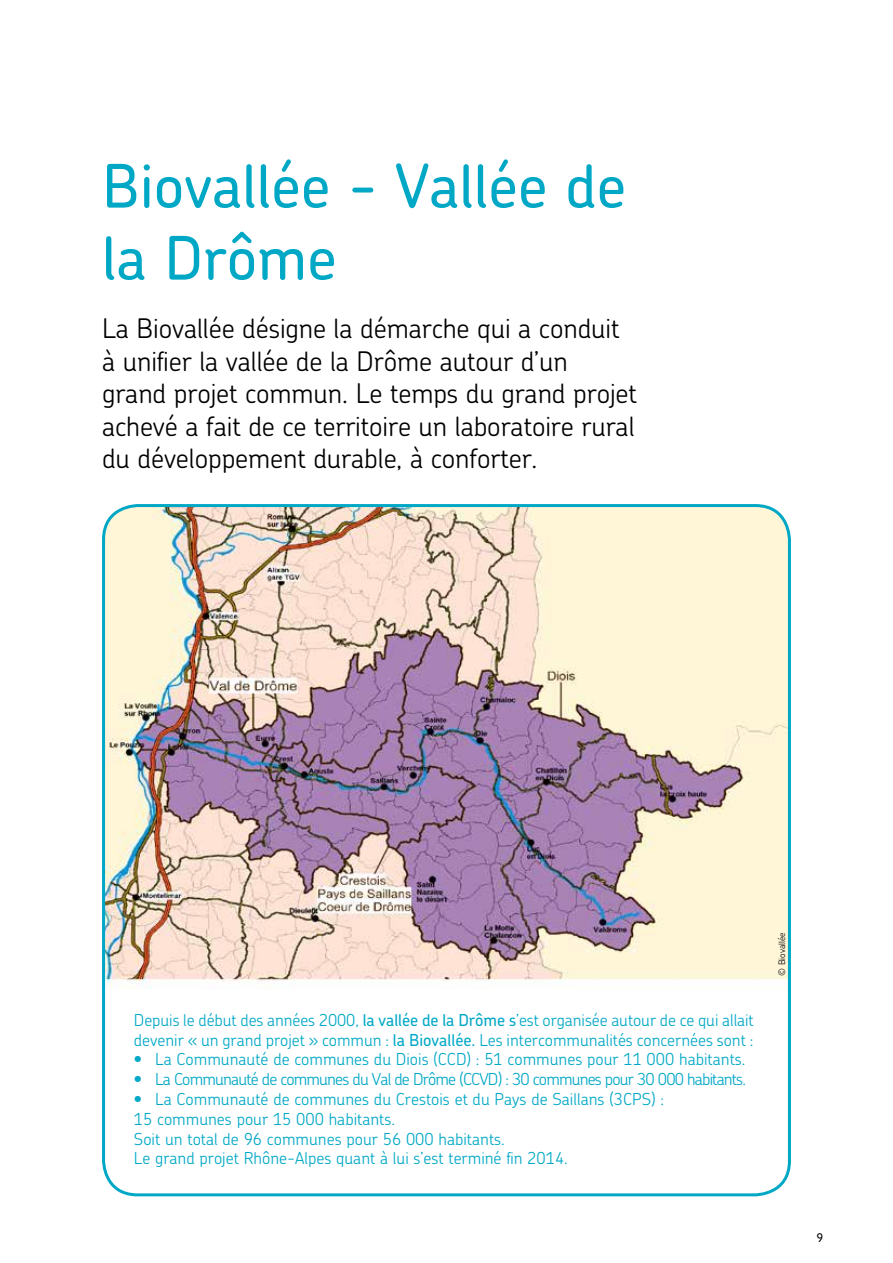
<style>
.page{position:relative;width:893px;height:1263px;background:#fff}
.page>*{position:absolute;margin:0;border:0;box-sizing:border-box;transform-origin:0 0}
.t1{font:500 60px/72px "Chevin";color:#00a8c6}
.t2{font:300 27px/32.4px "Chevin";letter-spacing:-.005em;color:#000}
.t3{font:300 16.5px/19.8px "Chevin";color:#00a8c6}
.t4{font:300 16.5px "Chevin";letter-spacing:-.05em;color:#00a8c6}
.t5{font:500 12px "Chevin";color:#000}
.t6{font:300 9px "Chevin";color:#000}
.s1{font-weight:500}
.s2{font-size:18px}
</style>
<div class="page">
<img style="left:104px;top:506px;width:683px;height:482px">
<div style="left:102px;top:504px;width:689px;height:692px;border:3px solid #00a8c6;border-radius:34px"></div>
<h1 class="t1" style="left:102px;top:149px;width:526px">Biovallée - Vallée de la Drôme</h1>
<h2 class="t2" style="left:102px;top:312px;width:536px">La Biovallée désigne la démarche qui a conduit à unifier la vallée de la Drôme autour d’un grand projet commun. Le temps du grand projet achevé a fait de ce territoire un laboratoire rural du développement durable, à conforter.</h2>
<p class="t3" style="left:134px;top:1009px;width:621px">Depuis le début des années 2000, <span class="s1">la vallée de la Drôme s</span>’est organisée autour de ce qui allait devenir « un grand projet » commun : <span class="s1">la Biovallée.</span> Les intercommunalités concernées sont :</p>
<p class="t3" style="left:134px;top:1049px;width:613px"><span class="s2">•</span> La Communauté de communes du Diois (CCD) : 51 communes pour 11 000 habitants.</p>
<p class="t4" style="left:134px;top:1068px;width:614px"><span class="s2">•</span> La Communauté de communes du Val de Drôme (CCVD) : 30 communes pour 30 000 habitants.</p>
<p class="t3" style="left:134px;top:1089px;width:532px"><span class="s2">•</span> La Communauté de communes du Crestois et du Pays de Saillans (3CPS) :<br>15 communes pour 15 000 habitants.<br>Soit un total de 96 communes pour 56 000 habitants.<br>Le grand projet Rhône-Alpes quant à lui s’est terminé fin 2014.</p>
<p class="t6" style="left:776px;top:976px;width:45px;rotate:-90deg">© Biovallée</p>
<p class="t5" style="left:816px;top:1230px;width:8px">9</p>
</div>
